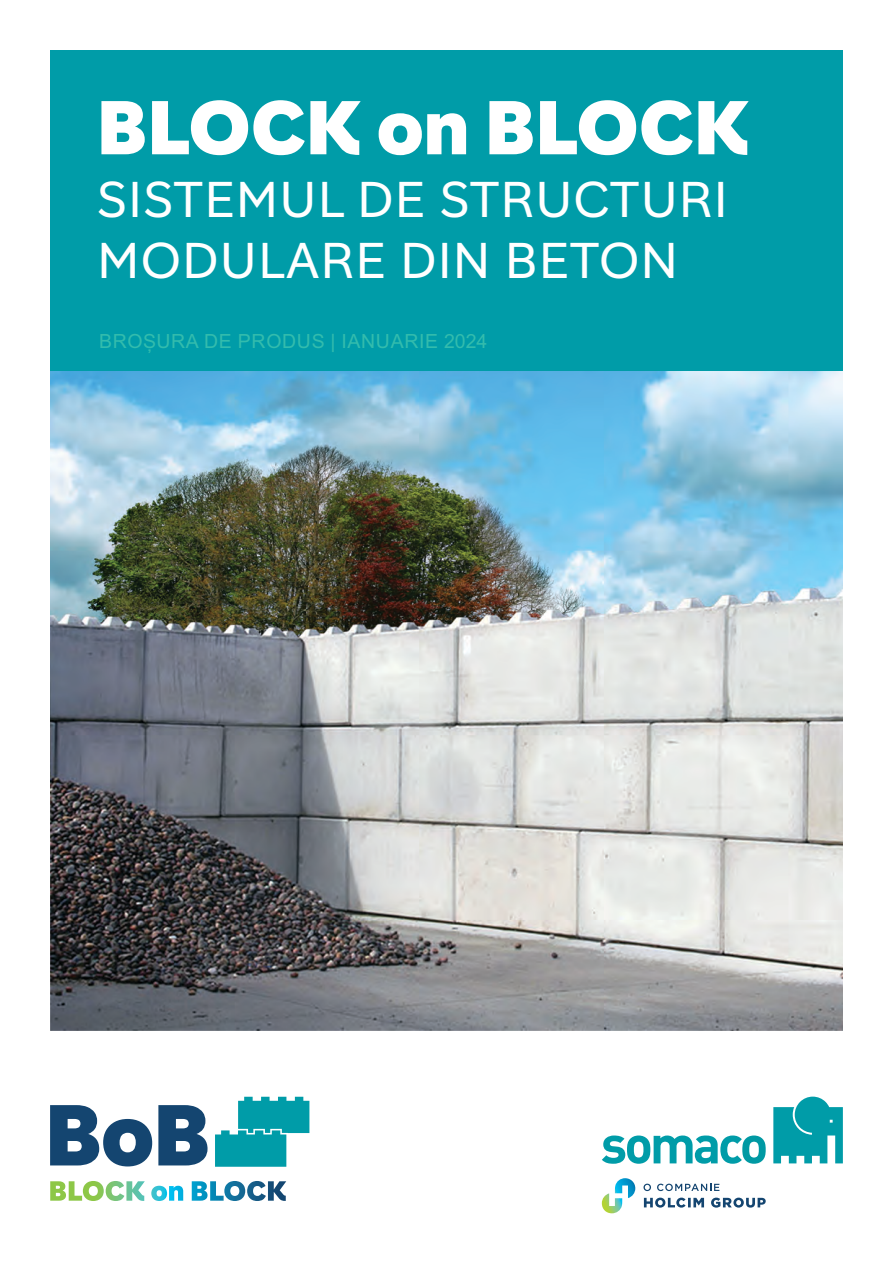
<style>
.page{position:relative;width:893px;height:1263px;background:#fff}
.page>*{position:absolute;margin:0;border:0;box-sizing:border-box;transform-origin:0 0}
.t1{font:900 73.8px "Holcim Headline";letter-spacing:.01em;color:#fff}
.t2{font:48.75px/61.1px "Holcim";letter-spacing:.01em;color:#fff}
.t3{font:19.5px "Arial";letter-spacing:.035em;color:#33bcad}
</style>
<div class="page">
<img style="left:50px;top:371px;width:793px;height:659px">
<svg style="left:602px;top:1135px;width:164px;height:29px"></svg>
<svg style="left:773px;top:1096px;width:70px;height:67px"></svg>
<svg style="left:644px;top:1197px;width:122px;height:10px"></svg>
<svg style="left:643px;top:1184px;width:8px;height:7px"></svg>
<svg style="left:657px;top:1184px;width:62px;height:7px"></svg>
<svg style="left:602px;top:1178px;width:33px;height:35px"></svg>
<div style="left:50px;top:50px;width:793px;height:321px;background:#009ca8"></div>
<svg style="left:50px;top:1105px;width:158px;height:61px"></svg>
<svg style="left:215px;top:1097px;width:94px;height:70px"></svg>
<svg style="left:50px;top:1181px;width:195px;height:20px"></svg>
<h1 class="t1" style="left:97px;top:97px;width:654px">BLOCK on BLOCK</h1>
<p class="t2" style="left:97px;top:173px;width:633px">SISTEMUL DE STRUCTURI<br>MODULARE DIN BETON</p>
<p class="t3" style="left:99px;top:334px;width:390px">BROȘURA DE PRODUS | IANUARIE 2024</p>
</div>
